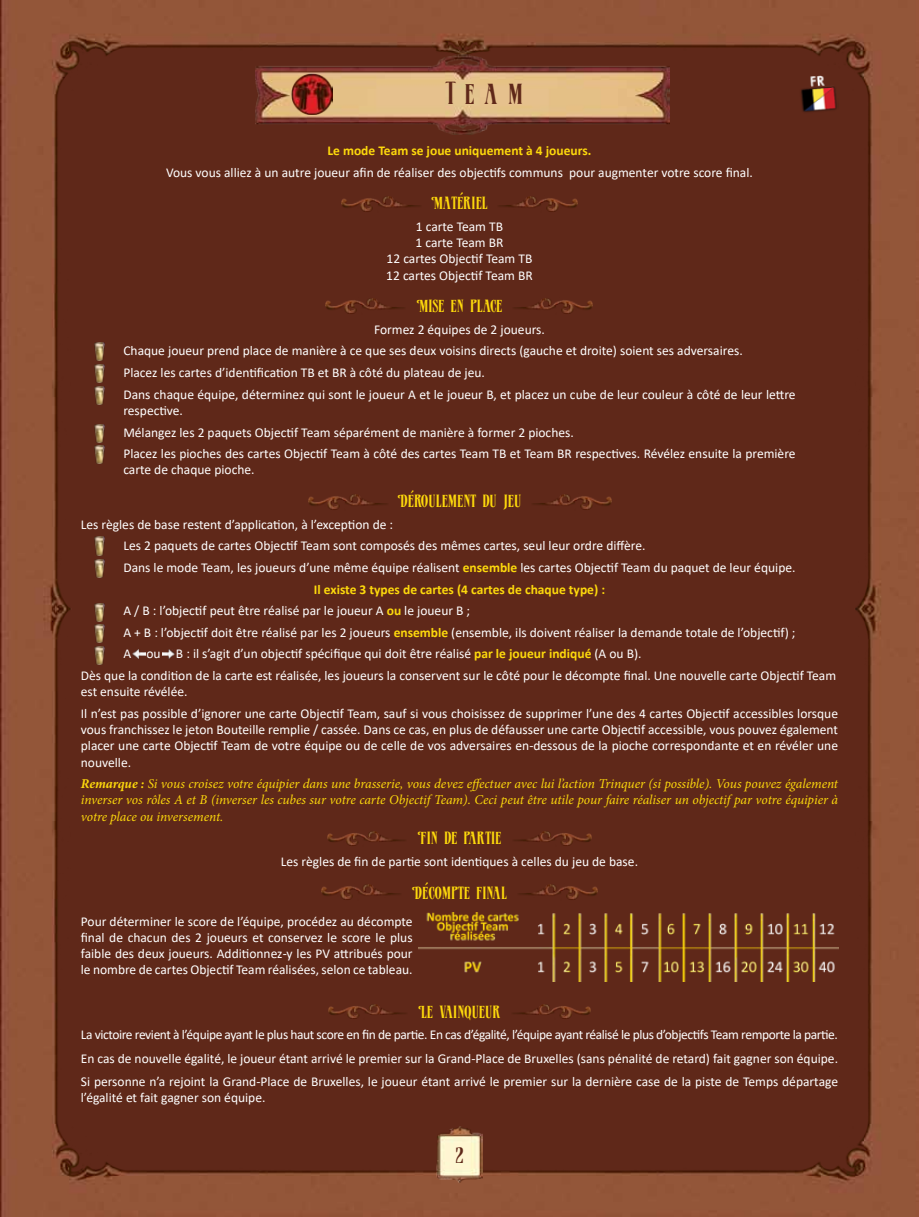
<style>
.page{position:relative;width:919px;height:1217px;background:#fff}
.page>*{position:absolute;margin:0;border:0;box-sizing:border-box;transform-origin:0 0}
.t1{font:27px "Verve";color:#5f2819}
.t2{font:21px "Verve";color:#5f2819}
.t3{font:16.5px "Verve";color:#fdd90c}
.t4{font:13.5px/16.2px "Calibri";color:#fff}
.t5{font:italic 13.5px/16.2px "Minion Pro";letter-spacing:-.01em;color:#fdd90c;text-align:justify}
.t6{font:700 13.5px "Calibri";color:#fdd90c}
.s1{font-weight:700;color:#fdd90c}
.s2{font-weight:700}
</style>
<div class="page">
<img style="left:0;top:0;width:918px;height:1216px">
<img style="left:437px;top:1125px;width:45px;height:56px">
<img style="left:255px;top:54px;width:414px;height:80px">
<img style="left:291px;top:73px;width:42px;height:42px">
<img style="left:418px;top:912px;width:420px;height:69px">
<img style="left:341px;top:195px;width:80px;height:17px">
<img style="left:498px;top:195px;width:79px;height:17px">
<img style="left:325px;top:297px;width:80px;height:17px">
<img style="left:512px;top:297px;width:80px;height:17px">
<img style="left:308px;top:492px;width:80px;height:18px">
<img style="left:532px;top:492px;width:79px;height:18px">
<img style="left:327px;top:828px;width:80px;height:18px">
<img style="left:512px;top:828px;width:80px;height:18px">
<img style="left:322px;top:882px;width:79px;height:18px">
<img style="left:517px;top:882px;width:80px;height:18px">
<img style="left:328px;top:1001px;width:80px;height:18px">
<img style="left:511px;top:1001px;width:79px;height:18px">
<svg style="left:133px;top:649px;width:12px;height:9px"></svg>
<svg style="left:162px;top:649px;width:12px;height:9px"></svg>
<img style="left:95px;top:342px;width:10px;height:19px">
<img style="left:95px;top:364px;width:10px;height:18px">
<img style="left:95px;top:387px;width:10px;height:18px">
<img style="left:95px;top:424px;width:10px;height:18px">
<img style="left:95px;top:445px;width:10px;height:18px">
<img style="left:95px;top:537px;width:10px;height:18px">
<img style="left:95px;top:559px;width:10px;height:18px">
<img style="left:95px;top:603px;width:10px;height:18px">
<img style="left:95px;top:624px;width:10px;height:18px">
<img style="left:95px;top:646px;width:10px;height:18px">
<img style="left:798px;top:75px;width:40px;height:38px">
<hr style="left:918px;top:0;width:1px;height:1216px;background:#5f2819">
<h1 class="t1" style="left:446px;top:77px;width:78px">TEAM</h1>
<p class="t6" style="left:327px;top:141px;width:265px">Le mode Team se joue uniquement à 4 joueurs.</p>
<p class="t4" style="left:166px;top:164px;width:588px">Vous vous alliez à un autre joueur afin de réaliser des objectifs communs pour augmenter votre score final.</p>
<p class="t3" style="left:431px;top:192px;width:58px">MATÉRIEL</p>
<p class="t4" style="left:386px;top:218px;width:148px;text-align:center">1 carte Team TB<br>1 carte Team BR<br>12 cartes Objectif Team TB<br>12 cartes Objectif Team BR</p>
<p class="t3" style="left:416px;top:295px;width:87px">MISE EN PLACE</p>
<p class="t4" style="left:374px;top:321px;width:172px">Formez 2 équipes de 2 joueurs.</p>
<p class="t4" style="left:96px;top:342px;width:648px">• Chaque joueur prend place de manière à ce que ses deux voisins directs (gauche et droite) soient ses adversaires.</p>
<p class="t4" style="left:96px;top:364px;width:390px">• Placez les cartes d’identification TB et BR à côté du plateau de jeu.</p>
<p class="t4" style="left:123px;top:386px;width:673px;text-indent:-27px">• Dans chaque équipe, déterminez qui sont le joueur A et le joueur B, et placez un cube de leur couleur à côté de leur lettre respective.</p>
<p class="t4" style="left:96px;top:423px;width:479px">• Mélangez les 2 paquets Objectif Team séparément de manière à former 2 pioches.</p>
<p class="t4" style="left:123px;top:445px;width:673px;text-indent:-27px">• Placez les pioches des cartes Objectif Team à côté des cartes Team TB et Team BR respectives. Révélez ensuite la première carte de chaque pioche.</p>
<p class="t3" style="left:397px;top:490px;width:125px">DÉROULEMENT DU JEU</p>
<p class="t4" style="left:81px;top:515px;width:314px">Les règles de base restent d’application, à l’exception de :</p>
<p class="t4" style="left:96px;top:537px;width:550px">• Les 2 paquets de cartes Objectif Team sont composés des mêmes cartes, seul leur ordre diffère.</p>
<p class="t4" style="left:314px;top:556px;width:483px;line-height:21.6px;text-indent:-217px">• Dans le mode Team, les joueurs d’une même équipe réalisent <span class="s1">ensemble</span> les cartes Objectif Team du paquet de leur équipe.<br><span class="s1">Il existe 3 types de cartes (4 cartes de chaque type) :</span></p>
<p class="t4" style="left:96px;top:602px;width:375px">• A / B : l’objectif peut être réalisé par le joueur A <span class="s1">ou</span> le joueur B ;</p>
<p class="t4" style="left:96px;top:623px;width:700px">• A + B : l’objectif doit être réalisé par les 2 joueurs <span class="s1">ensemble</span> (ensemble, ils doivent réaliser la demande totale de l’objectif) ;</p>
<p class="t4" style="left:81px;top:642px;width:756px;line-height:21.6px;text-indent:16px">• A ou B : il s’agit d’un objectif spécifique qui doit être réalisé <span class="s1">par le joueur indiqué</span> (A ou B).<br>Dès que la condition de la carte est réalisée, les joueurs la conservent sur le côté pour le décompte final. Une nouvelle carte Objectif Team</p>
<p class="t4" style="left:81px;top:680px;width:758px;line-height:21.6px">est ensuite révélée.<br>Il n’est pas possible d’ignorer une carte Objectif Team, sauf si vous choisissez de supprimer l’une des 4 cartes Objectif accessibles lorsque</p>
<p class="t4" style="left:81px;top:721px;width:758px;text-align:justify">vous franchissez le jeton Bouteille remplie / cassée. Dans ce cas, en plus de défausser une carte Objectif accessible, vous pouvez également placer une carte Objectif Team de votre équipe ou de celle de vos adversaires en-dessous de la pioche correspondante et en révéler une nouvelle.</p>
<p class="t5" style="left:81px;top:775px;width:758px"><span class="s2">Remarque :</span> Si vous croisez votre équipier dans une brasserie, vous devez effectuer avec lui l’action Trinquer (si possible). Vous pouvez également inverser vos rôles A et B (inverser les cubes sur votre carte Objectif Team). Ceci peut être utile pour faire réaliser un objectif par votre équipier à votre place ou inversement.</p>
<p class="t3" style="left:417px;top:827px;width:85px">FIN DE PARTIE</p>
<p class="t4" style="left:281px;top:852px;width:358px">Les règles de fin de partie sont identiques à celles du jeu de base.</p>
<p class="t3" style="left:412px;top:881px;width:97px">DÉCOMPTE FINAL</p>
<p class="t4" style="left:81px;top:912px;width:333px;text-align:justify">Pour déterminer le score de l’équipe, procédez au décompte final de chacun des 2 joueurs et conservez le score le plus faible des deux joueurs. Additionnez-y les PV attribués pour le nombre de cartes Objectif Team réalisées, selon ce tableau.</p>
<p class="t3" style="left:418px;top:1000px;width:84px">LE VAINQUEUR</p>
<p class="t4" style="left:81px;top:1022px;width:758px;line-height:23.4px;text-align:justify">La victoire revient à l’équipe ayant le plus haut score en fin de partie. En cas d’égalité, l’équipe ayant réalisé le plus d’objectifs Team remporte la partie.<br>En cas de nouvelle égalité, le joueur étant arrivé le premier sur la Grand-Place de Bruxelles (sans pénalité de retard) fait gagner son équipe.<br>Si personne n’a rejoint la Grand-Place de Bruxelles, le joueur étant arrivé le premier sur la dernière case de la piste de Temps départage</p>
<p class="t4" style="left:81px;top:1089px;width:186px">l’égalité et fait gagner son équipe.</p>
<h2 class="t2" style="left:455px;top:1141px;width:10px">2</h2>
</div>
